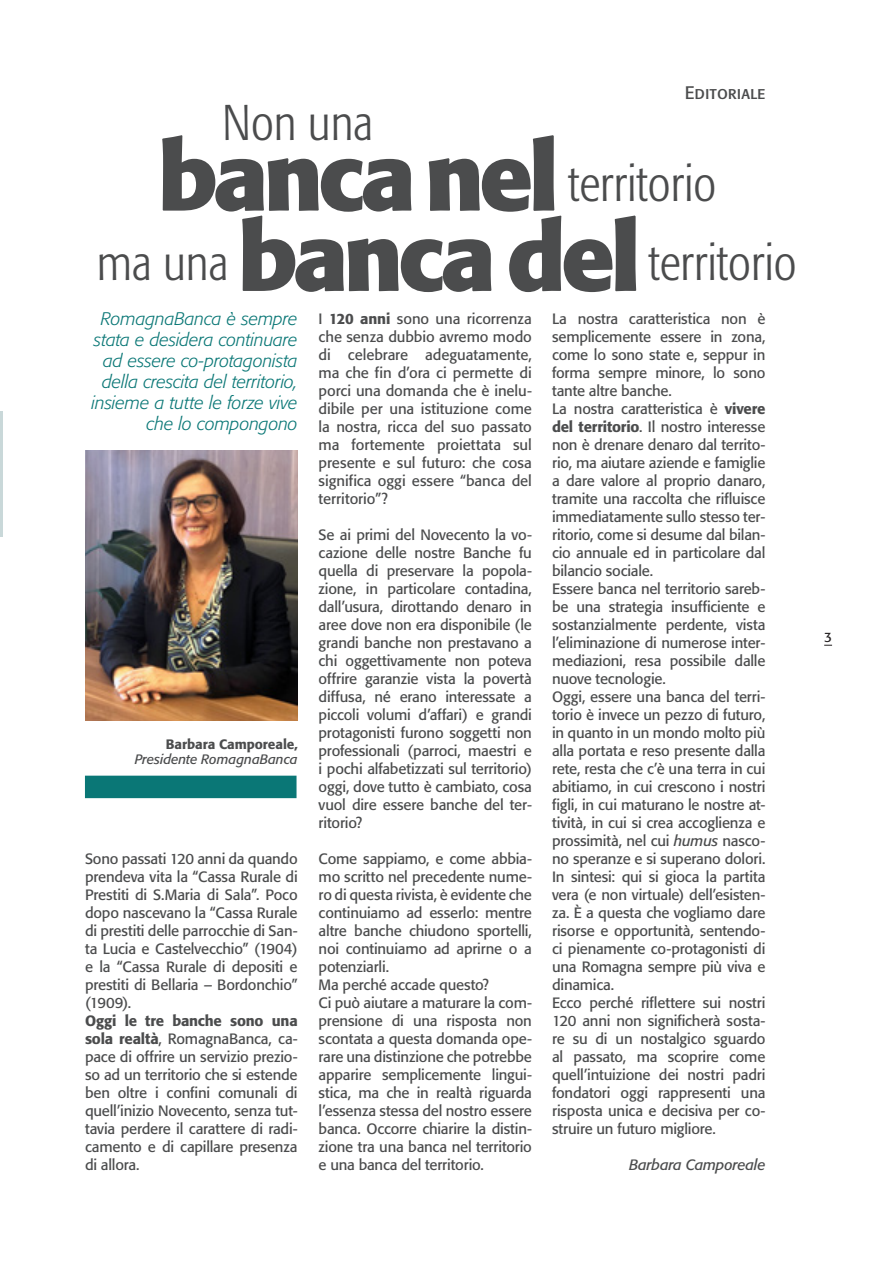
<style>
.page{position:relative;width:893px;height:1263px;background:#fff}
.page>*{position:absolute;margin:0;border:0;box-sizing:border-box;transform-origin:0 0}
.t1{font:700 94.5px "Formata";letter-spacing:-.04em;color:#4b4c4d}
.t2{font:300 condensed 49.65px "Formata";color:#4b4c4d}
.question{font:italic 300 18px/21px "Formata";letter-spacing:-.005em;color:#0a7776;text-align:center}
.t3{font:18px "Formata Regular SC";color:#4b4c4d}
.t4{font:14.85px/18px "Formata";letter-spacing:-.015em;color:#4b4c4d;text-align:justify}
.t5{font:italic 14.85px "Formata";letter-spacing:-.015em;color:#4b4c4d}
.t6{font:italic 13.5px "Formata";letter-spacing:-.005em;color:#4b4c4d}
.t7{font:500 13.5px "Formata";letter-spacing:-.005em;color:#4b4c4d}
.t8{font:13.5px "Formata";color:#231f20}
.s1{font-weight:500}
.s2{font-style:italic}
</style>
<div class="page">
<hr style="left:0;top:411px;width:2px;height:125px;background:#c9d8d9">
<img style="left:86px;top:450px;width:212px;height:270px">
<div style="left:85px;top:776px;width:212px;height:22px;background:#0a7776"></div>
<p class="t3" style="left:685px;top:82px;width:82px">Editoriale</p>
<p class="t2" style="left:222px;top:94px;width:153px">Non una</p>
<p class="t1" style="left:158px;top:118px;width:402px">bancanel</p>
<p class="t1" style="left:238px;top:198px;width:404px">banca del</p>
<p class="t2" style="left:568px;top:155px;width:150px">territorio</p>
<p class="t2" style="left:648px;top:234px;width:150px">territorio</p>
<p class="t2" style="left:97px;top:234px;width:133px">ma una</p>
<p class="question" style="left:94px;top:308px;width:205px">RomagnaBanca è sempre stata e desidera continuare</p>
<p class="question" style="left:92px;top:350px;width:208px;text-align:right">ad essere co-protagonista della crescita del territorio, insieme a tutte le forze vive che lo compongono</p>
<p class="t7" style="left:166px;top:736px;width:133px">Barbara Camporeale,</p>
<p class="t6" style="left:135px;top:751px;width:164px">Presidente RomagnaBanca</p>
<p class="t4" style="left:85px;top:850px;width:214px">Sono passati 120 anni da quando prendeva vita la “Cassa Rurale di Prestiti di S.Maria di Sala”. Poco dopo nascevano la “Cassa Rurale di prestiti delle parrocchie di San&shy;ta Lucia e Castelvecchio” (1904) e la “Cassa Rurale di depositi e prestiti di Bellaria – Bordonchio” (1909).</p>
<p class="t4" style="left:85px;top:1012px;width:214px"><span class="s1">Oggi le tre banche sono una sola realtà</span>, RomagnaBanca, ca&shy;pace di offrire un servizio prezio&shy;so ad un territorio che si estende ben oltre i confini comunali di quell’inizio Novecento, senza tut&shy;tavia perdere il carattere di radi&shy;camento e di capillare presenza di allora.</p>
<p class="t4" style="left:319px;top:310px;width:215px">I <span class="s1">120 anni</span> sono una ricorrenza che senza dubbio avremo modo di celebrare adeguatamente, ma che fin d’ora ci permette di porci una domanda che è inelu&shy;dibile per una istituzione come la nostra, ricca del suo passato ma fortemente proiettata sul presente e sul futuro: che cosa significa oggi essere “banca del territorio”?</p>
<p class="t4" style="left:319px;top:526px;width:215px">Se ai primi del Novecento la vo&shy;cazione delle nostre Banche fu quella di preservare la popola&shy;zione, in particolare contadina, dall’usura, dirottando denaro in aree dove non era disponibile (le grandi banche non prestavano a chi oggettivamente non poteva offrire garanzie vista la povertà diffusa, né erano interessate a piccoli volumi d’affari) e grandi protagonisti furono soggetti non professionali (parroci, maestri e i pochi alfabetizzati sul territorio) oggi, dove tutto è cambiato, cosa vuol dire essere banche del ter&shy;ritorio?</p>
<p class="t4" style="left:319px;top:850px;width:215px">Come sappiamo, e come abbia&shy;mo scritto nel precedente nume&shy;ro di questa rivista, è evidente che continuiamo ad esserlo: mentre altre banche chiudono sportelli, noi continuiamo ad aprirne o a potenziarli.</p>
<p class="t4" style="left:319px;top:976px;width:172px">Ma perché accade questo?</p>
<p class="t4" style="left:319px;top:994px;width:215px">Ci può aiutare a maturare la com&shy;prensione di una risposta non scontata a questa domanda ope&shy;rare una distinzione che potrebbe apparire semplicemente lingui&shy;stica, ma che in realtà riguarda l’essenza stessa del nostro essere banca. Occorre chiarire la distin&shy;zione tra una banca nel territorio e una banca del territorio.</p>
<p class="t4" style="left:552px;top:310px;width:215px">La nostra caratteristica non è semplicemente essere in zona, come lo sono state e, seppur in forma sempre minore, lo sono tante altre banche.</p>
<p class="t4" style="left:552px;top:400px;width:215px">La nostra caratteristica è <span class="s1">vivere del territorio</span>. Il nostro interesse non è drenare denaro dal territo&shy;rio, ma aiutare aziende e famiglie a dare valore al proprio danaro, tramite una raccolta che rifluisce immediatamente sullo stesso ter&shy;ritorio, come si desume dal bilan&shy;cio annuale ed in particolare dal bilancio sociale.</p>
<p class="t4" style="left:552px;top:580px;width:215px">Essere banca nel territorio sareb&shy;be una strategia insufficiente e sostanzialmente perdente, vista l’eliminazione di numerose inter&shy;mediazioni, resa possibile dalle nuove tecnologie.</p>
<p class="t4" style="left:552px;top:688px;width:215px">Oggi, essere una banca del terri&shy;torio è invece un pezzo di futuro, in quanto in un mondo molto più alla portata e reso presente dalla rete, resta che c’è una terra in cui abitiamo, in cui crescono i nostri figli, in cui maturano le nostre at&shy;tività, in cui si crea accoglienza e prossimità, nel cui <span class="s2">humus</span> nasco&shy;no speranze e si superano dolori.<br>In sintesi: qui si gioca la partita vera (e non virtuale) dell’esisten&shy;za. È a questa che vogliamo dare risorse e opportunità, sentendo&shy;ci pienamente co-protagonisti di una Romagna sempre più viva e dinamica.</p>
<p class="t4" style="left:552px;top:994px;width:215px">Ecco perché riflettere sui nostri 120 anni non significherà sosta&shy;re su di un nostalgico sguardo al passato, ma scoprire come quell’intuizione dei nostri padri fondatori oggi rappresenti una risposta unica e decisiva per co&shy;struire un futuro migliore.</p>
<p class="t5" style="left:629px;top:1156px;width:138px">Barbara Camporeale</p>
<p class="t8" style="left:824px;top:629px;width:9px">3</p>
</div>
